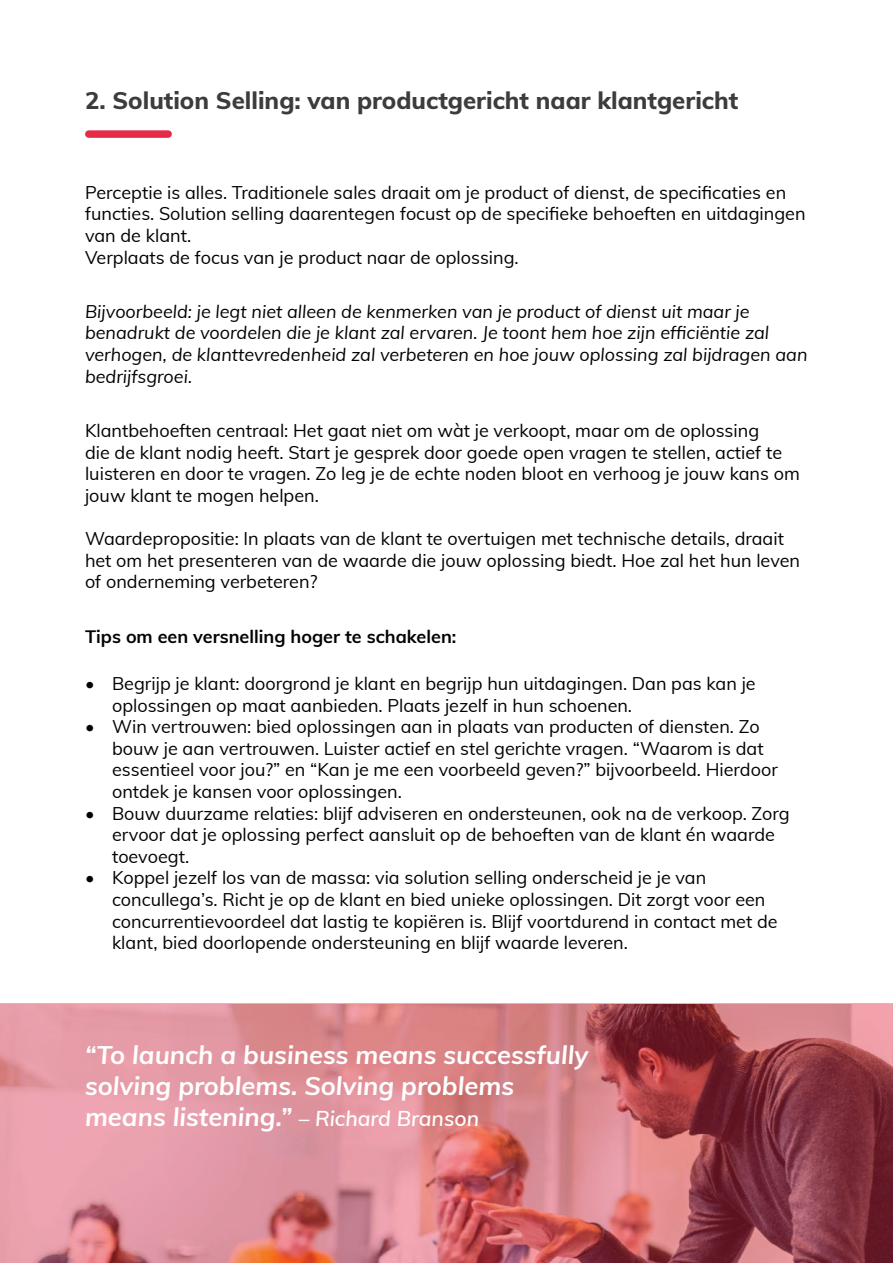
<style>
.page{position:relative;width:893px;height:1263px;background:#fff}
.page>*{position:absolute;margin:0;border:0;box-sizing:border-box;transform-origin:0 0}
.t1{font:italic 700 25.5px/30.6px "Muli";color:#fff}
.t2{font:800 24px "Muli";color:#3c3c3b}
.t3{font:18px/21.6px "Muli";color:#020203}
.t4{font:italic 18px/21.6px "Muli";color:#020203}
.t5{font:700 18px "Muli";color:#020203}
.s1{font-weight:600;font-size:21px}
</style>
<div class="page">
<div style="left:89px;top:130px;width:79px;height:8px;background:#e62b47"></div>
<svg style="left:0;top:1003px;width:893px;height:260px;background:#c7757e"></svg>
<h2 class="t2" style="left:85px;top:83px;width:655px">2. Solution Selling: van productgericht naar klantgericht</h2>
<p class="t3" style="left:85px;top:181px;width:722px">Perceptie is alles. Traditionele sales draait om je product of dienst, de specificaties en functies. Solution selling daarentegen focust op de specifieke behoeften en uitdagingen van de klant.<br>Verplaats de focus van je product naar de oplossing.</p>
<p class="t4" style="left:85px;top:300px;width:724px">Bijvoorbeeld: je legt niet alleen de kenmerken van je product of dienst uit maar je benadrukt de voordelen die je klant zal ervaren. Je toont hem hoe zijn efficiëntie zal verhogen, de klanttevredenheid zal verbeteren en hoe jouw oplossing zal bijdragen aan bedrijfsgroei.</p>
<p class="t3" style="left:85px;top:419px;width:716px">Klantbehoeften centraal: Het gaat niet om wàt je verkoopt, maar om de oplossing<br>die de klant nodig heeft. Start je gesprek door goede open vragen te stellen, actief te luisteren en door te vragen. Zo leg je de echte noden bloot en verhoog je jouw kans om jouw klant te mogen helpen.</p>
<p class="t3" style="left:85px;top:527px;width:717px">Waardepropositie: In plaats van de klant te overtuigen met technische details, draait het om het presenteren van de waarde die jouw oplossing biedt. Hoe zal het hun leven of onderneming verbeteren?</p>
<p class="t5" style="left:85px;top:624px;width:373px">Tips om een versnelling hoger te schakelen:</p>
<p class="t3" style="left:112px;top:672px;width:645px;text-indent:-27px">• Begrijp je klant: doorgrond je klant en begrijp hun uitdagingen. Dan pas kan je oplossingen op maat aanbieden. Plaats jezelf in hun schoenen.</p>
<p class="t3" style="left:112px;top:715px;width:667px;text-indent:-27px">• Win vertrouwen: bied oplossingen aan in plaats van producten of diensten. Zo bouw je aan vertrouwen. Luister actief en stel gerichte vragen. “Waarom is dat essentieel voor jou?” en “Kan je me een voorbeeld geven?” bijvoorbeeld. Hierdoor ontdek je kansen voor oplossingen.</p>
<p class="t3" style="left:112px;top:801px;width:679px;text-indent:-27px">• Bouw duurzame relaties: blijf adviseren en ondersteunen, ook na de verkoop. Zorg ervoor dat je oplossing perfect aansluit op de behoeften van de klant én waarde toevoegt.</p>
<p class="t3" style="left:112px;top:866px;width:667px;text-indent:-27px">• Koppel jezelf los van de massa: via solution selling onderscheid je je van concullega’s. Richt je op de klant en bied unieke oplossingen. Dit zorgt voor een concurrentievoordeel dat lastig te kopiëren is. Blijf voortdurend in contact met de klant, bied doorlopende ondersteuning en blijf waarde leveren.</p>
<h1 class="t1" style="left:85px;top:1038px;width:505px">“To launch a business means successfully solving problems. Solving problems means listening.” <span class="s1">– Richard Branson</span></h1>
</div>
